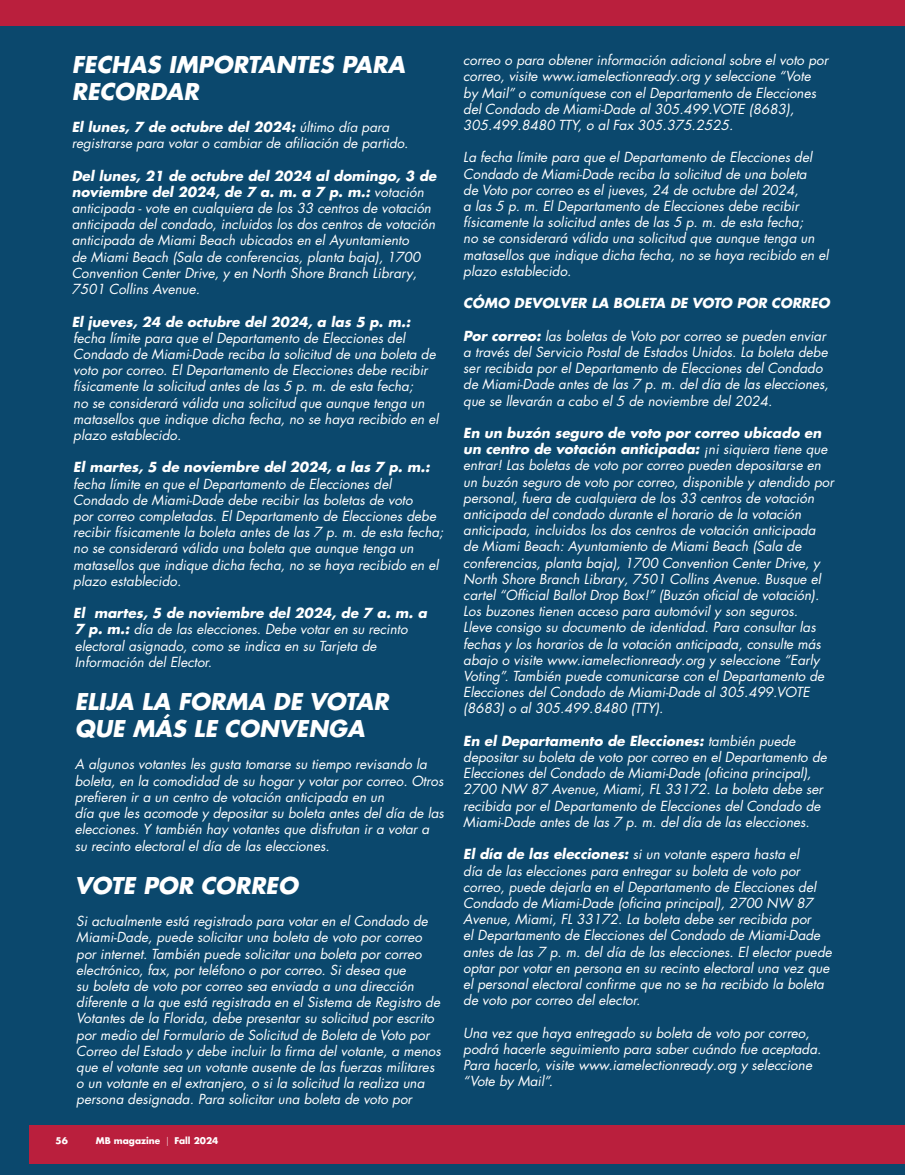
<style>
.page{position:relative;width:905px;height:1175px;background:#fff}
.page>*{position:absolute;margin:0;border:0;box-sizing:border-box;transform-origin:0 0}
.GreySpan{font:italic 700 22.5px/27px "Futura LT Pro";color:#fff}
.GreySpan-2{font:italic 13.5px/16.2px "Futura LT Pro";color:#fff}
.GreySpan-3{font:italic 700 13.5px/16.2px "Futura LT Pro";color:#fff}
.t1{font:700 9px "Futura LT Pro";color:#fff}
.s1{font-weight:700}
.s2{font-weight:400}
.s3{font-weight:300}
</style>
<div class="page">
<div style="left:0;top:0;width:904px;height:1174px;background:#0b486d"></div>
<div style="left:30px;top:1124px;width:874px;height:39px;background:#ba1f3d"></div>
<div style="left:0;top:0;width:904px;height:25px;background:#ba1f3d"></div>
<p class="GreySpan" style="left:72px;top:50px;width:335px">FECHAS IMPORTANTES PARA<br>RECORDAR</p>
<p class="GreySpan-2" style="left:72px;top:119px;width:338px"><span class="s1">El lunes, 7 de octubre del 2024:</span> último día para registrarse para votar o cambiar de afiliación de partido.</p>
<p class="GreySpan-2" style="left:72px;top:167px;width:366px"><span class="s1">Del lunes, 21 de octubre del 2024 al domingo, 3 de noviembre del 2024, de 7 a. m. a 7 p. m.:</span> votación anticipada - vote en cualquiera de los 33 centros de votación anticipada del condado, incluidos los dos centros de votación anticipada de Miami Beach ubicados en el Ayuntamiento<br>de Miami Beach (Sala de conferencias, planta baja), 1700<br>Convention Center Drive, y en North Shore Branch Library, 7501 Collins Avenue.</p>
<p class="GreySpan-2" style="left:72px;top:313px;width:368px"><span class="s1">El jueves, 24 de octubre del 2024, a las 5 p. m.: </span>fecha límite para que el Departamento de Elecciones del Condado de Miami-Dade reciba la solicitud de una boleta de voto por correo. El Departamento de Elecciones debe recibir físicamente la solicitud antes de las 5 p. m. de esta fecha;<br>no se considerará válida una solicitud que aunque tenga un matasellos que indique dicha fecha, no se haya recibido en el plazo establecido.</p>
<p class="GreySpan-2" style="left:73px;top:459px;width:372px"><span class="s1">El martes, 5 de noviembre del 2024, a las 7 p. m.: </span>fecha límite en que el Departamento de Elecciones del Condado de Miami-Dade debe recibir las boletas de voto<br>por correo completadas. El Departamento de Elecciones debe recibir físicamente la boleta antes de las 7 p. m. de esta fecha; no se considerará válida una boleta que aunque tenga un matasellos que indique dicha fecha, no se haya recibido en el plazo establecido.</p>
<p class="GreySpan-3" style="left:73px;top:604px;width:355px">El martes, 5 de noviembre del 2024, de 7 a. m. a<br>7 p. m.: <span class="s2">día de las elecciones. Debe votar en su recinto</span></p>
<p class="GreySpan-2" style="left:75px;top:637px;width:303px">electoral asignado, como se indica en su Tarjeta de<br>Información del Elector.</p>
<p class="GreySpan" style="left:75px;top:687px;width:315px">ELIJA LA FORMA DE VOTAR<br>QUE MÁS LE CONVENGA</p>
<p class="GreySpan-2" style="left:75px;top:756px;width:370px">A algunos votantes les gusta tomarse su tiempo revisando la boleta, en la comodidad de su hogar y votar por correo. Otros prefieren ir a un centro de votación anticipada en un</p>
<p class="GreySpan-2" style="left:75px;top:805px;width:371px">día que les acomode y depositar su boleta antes del día de las elecciones. Y también hay votantes que disfrutan ir a votar a su recinto electoral el día de las elecciones.</p>
<p class="GreySpan" style="left:75px;top:871px;width:225px">VOTE POR CORREO</p>
<p class="GreySpan-2" style="left:76px;top:913px;width:366px">Si actualmente está registrado para votar en el Condado de Miami-Dade, puede solicitar una boleta de voto por correo por internet. También puede solicitar una boleta por correo electrónico, fax, por teléfono o por correo. Si desea que<br>su boleta de voto por correo sea enviada a una dirección diferente a la que está registrada en el Sistema de Registro de Votantes de la Florida, debe presentar su solicitud por escrito por medio del Formulario de Solicitud de Boleta de Voto por Correo del Estado y debe incluir la firma del votante, a menos que el votante sea un votante ausente de las fuerzas militares o un votante en el extranjero, o si la solicitud la realiza una persona designada. Para solicitar una boleta de voto por</p>
<p class="t1" style="left:56px;top:1134px;width:14px">56</p>
<p class="t1" style="left:96px;top:1134px;width:124px">MB magazine <span class="s3">|</span> Fall 2024</p>
<p class="GreySpan-2" style="left:463px;top:52px;width:366px">correo o para obtener información adicional sobre el voto por correo, visite www.iamelectionready.org y seleccione “Vote by Mail” o comuníquese con el Departamento de Elecciones del Condado de Miami-Dade al 305.499.VOTE (8683), 305.499.8480 TTY, o al Fax 305.375.2525.</p>
<p class="GreySpan-2" style="left:463px;top:149px;width:367px">La fecha límite para que el Departamento de Elecciones del Condado de Miami-Dade reciba la solicitud de una boleta<br>de Voto por correo es el jueves, 24 de octubre del 2024,<br>a las 5 p. m. El Departamento de Elecciones debe recibir físicamente la solicitud antes de las 5 p. m. de esta fecha;<br>no se considerará válida una solicitud que aunque tenga un matasellos que indique dicha fecha, no se haya recibido en el plazo establecido.</p>
<p class="GreySpan-3" style="left:463px;top:295px;width:368px">CÓMO DEVOLVER LA BOLETA DE VOTO POR CORREO</p>
<p class="GreySpan-2" style="left:463px;top:327px;width:367px"><span class="s1">Por correo:</span> las boletas de Voto por correo se pueden enviar a través del Servicio Postal de Estados Unidos. La boleta debe ser recibida por el Departamento de Elecciones del Condado de Miami-Dade antes de las 7 p. m. del día de las elecciones, que se llevarán a cabo el 5 de noviembre del 2024.</p>
<p class="GreySpan-2" style="left:463px;top:425px;width:372px"><span class="s1">En un buzón seguro de voto por correo ubicado en un centro de votación anticipada:</span> ¡ni siquiera tiene que entrar! Las boletas de voto por correo pueden depositarse en un buzón seguro de voto por correo, disponible y atendido por personal, fuera de cualquiera de los 33 centros de votación anticipada del condado durante el horario de la votación anticipada, incluidos los dos centros de votación anticipada<br>de Miami Beach: Ayuntamiento de Miami Beach (Sala de conferencias, planta baja), 1700 Convention Center Drive, y North Shore Branch Library, 7501 Collins Avenue. Busque el cartel “Official Ballot Drop Box!” (Buzón oficial de votación).<br>Los buzones tienen acceso para automóvil y son seguros.<br>Lleve consigo su documento de identidad. Para consultar las fechas y los horarios de la votación anticipada, consulte más abajo o visite www.iamelectionready.org y seleccione “Early Voting”. También puede comunicarse con el Departamento de Elecciones del Condado de Miami-Dade al 305.499.VOTE (8683) o al 305.499.8480 (TTY).</p>
<p class="GreySpan-2" style="left:463px;top:732px;width:365px"><span class="s1">En el Departamento de Elecciones:</span> también puede depositar su boleta de voto por correo en el Departamento de Elecciones del Condado de Miami-Dade (oficina principal), 2700 NW 87 Avenue, Miami, FL 33172. La boleta debe ser recibida por el Departamento de Elecciones del Condado de Miami-Dade antes de las 7 p. m. del día de las elecciones.</p>
<p class="GreySpan-2" style="left:463px;top:846px;width:370px"><span class="s1">El día de las elecciones:</span> si un votante espera hasta el<br>día de las elecciones para entregar su boleta de voto por correo, puede dejarla en el Departamento de Elecciones del Condado de Miami-Dade (oficina principal), 2700 NW 87<br>Avenue, Miami, FL 33172. La boleta debe ser recibida por<br>el Departamento de Elecciones del Condado de Miami-Dade antes de las 7 p. m. del día de las elecciones. El elector puede optar por votar en persona en su recinto electoral una vez que el personal electoral confirme que no se ha recibido la boleta de voto por correo del elector.</p>
<p class="GreySpan-2" style="left:463px;top:1024px;width:359px">Una vez que haya entregado su boleta de voto por correo, podrá hacerle seguimiento para saber cuándo fue aceptada.<br>Para hacerlo, visite www.iamelectionready.org y seleccione “Vote by Mail”.</p>
</div>
